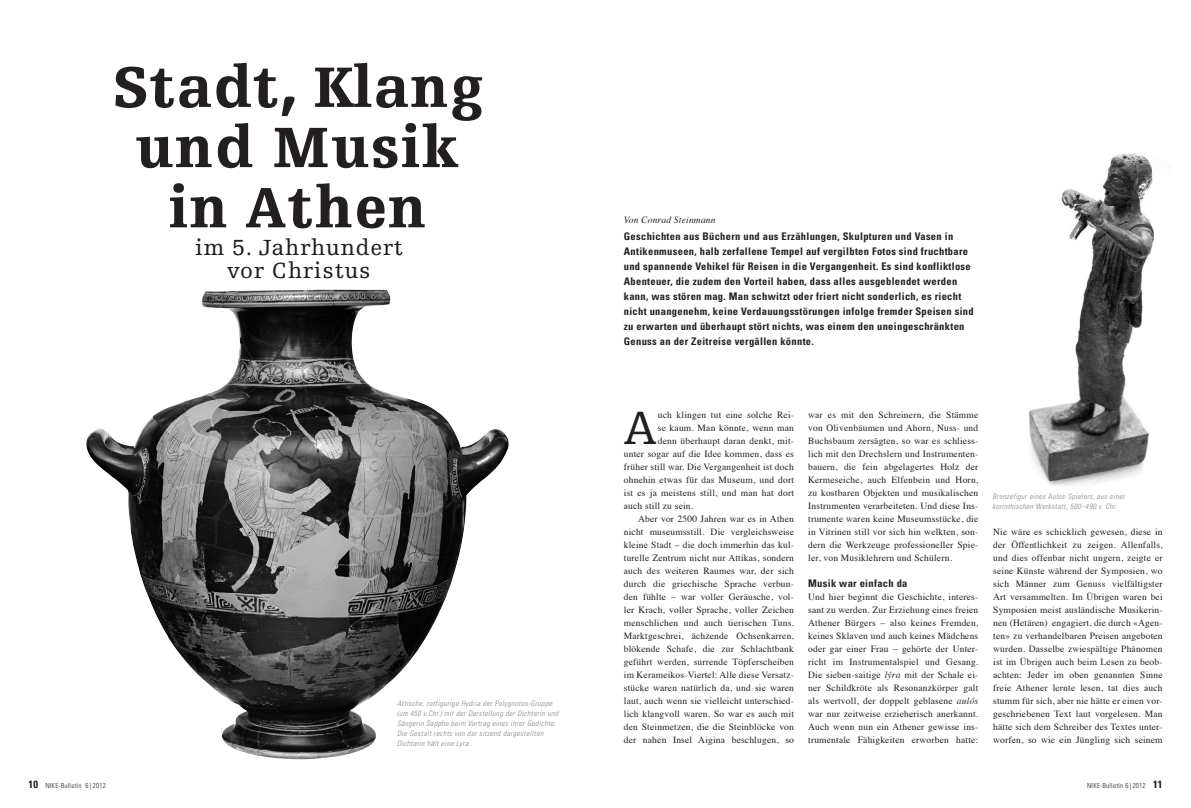
<style>
.page{position:relative;width:1191px;height:808px;background:#fff}
.page>*{position:absolute;margin:0;border:0;box-sizing:border-box;transform-origin:0 0}
.t1{font:900 60.2px/60.2px "Egyptienne FLT";letter-spacing:.03em;color:#231f20;text-align:center;scale:.95 1}
.t2{font:49.4px "Egyptienne FLT";color:#231f20}
.t3{font:23.2px/23.2px "Egyptienne FLT";letter-spacing:.03em;color:#231f20;text-align:center}
.t4{font:700 condensed 10.5px/15px "Univers";letter-spacing:.03em;color:#231f20}
.t5{font:9.5px/13px "Times";letter-spacing:.02em;color:#231f20;text-align:justify}
.t6{font:italic 9.5px "Times";letter-spacing:.02em;color:#231f20}
.t7{font:italic 300 condensed 7.5px/10px "Univers";letter-spacing:.05em;color:#808285}
.t8{font:300 condensed 7px "Univers";letter-spacing:.03em;color:#231f20}
.s1{font-style:italic}
.s2{font-weight:700;font-size:10.5px}
</style>
<div class="page">
<img style="left:86px;top:289px;width:423px;height:470px">
<img style="left:1029px;top:153px;width:125px;height:333px">
<h1 class="t1" style="left:113px;top:58px;width:390px">Stadt, Klang und Musik in Athen</h1>
<h3 class="t3" style="left:195px;top:236px;width:209px">im 5. Jahrhundert vor Christus</h3>
<p class="t7" style="left:397px;top:698px;width:163px">Attische, rotfigurige Hydria der Polygnotos-Gruppe (um 450 v.Chr.) mit der Darstellung der Dichterin und Sängerin Sappho beim Vortrag eines ihrer Gedichte.<br>Die Gestalt rechts von der sitzend dargestellten Dichterin hält eine Lyra.</p>
<p class="t6" style="left:624px;top:212px;width:93px">Von Conrad Steinmann</p>
<p class="t4" style="left:624px;top:229px;width:351px">Geschichten aus Büchern und aus Erzählungen, Skulpturen und Vasen in Antikenmuseen, halb zerfallene Tempel auf vergilbten Fotos sind fruchtbare und spannende Vehikel für Reisen in die Vergangenheit. Es sind konfliktlose Abenteuer, die zudem den Vorteil haben, dass alles ausgeblendet werden kann, was stören mag. Man schwitzt oder friert nicht sonderlich, es riecht nicht unangenehm, keine Verdauungsstörungen infolge fremder Speisen sind zu erwarten und überhaupt stört nichts, was einem den uneingeschränkten Genuss an der Zeitreise vergällen könnte.</p>
<h2 class="t2" style="left:624px;top:401px;width:34px">A</h2>
<p class="t5" style="left:658px;top:408px;width:138px">uch klingen tut eine solche Rei-</p>
<p class="t5" style="left:658px;top:421px;width:138px">se kaum. Man könnte, wenn man</p>
<p class="t5" style="left:658px;top:434px;width:138px">denn überhaupt daran denkt, mit-</p>
<p class="t5" style="left:624px;top:447px;width:172px">unter sogar auf die Idee kommen, dass es</p>
<p class="t5" style="left:624px;top:460px;width:172px">früher still war. Die Vergangenheit ist doch</p>
<p class="t5" style="left:624px;top:473px;width:172px">ohnehin etwas für das Museum, und dort</p>
<p class="t5" style="left:624px;top:486px;width:172px">ist es ja meistens still, und man hat dort</p>
<p class="t5" style="left:624px;top:499px;width:71px">auch still zu sein.</p>
<p class="t5" style="left:638px;top:512px;width:157px">Aber vor 2500 Jahren war es in Athen</p>
<p class="t5" style="left:624px;top:525px;width:172px">nicht museumsstill. Die vergleichsweise</p>
<p class="t5" style="left:624px;top:538px;width:172px">kleine Stadt – die doch immerhin das kul-</p>
<p class="t5" style="left:624px;top:551px;width:172px">turelle Zentrum nicht nur Attikas, sondern</p>
<p class="t5" style="left:624px;top:564px;width:172px">auch des weiteren Raumes war, der sich</p>
<p class="t5" style="left:624px;top:577px;width:172px">durch die griechische Sprache verbun-</p>
<p class="t5" style="left:624px;top:590px;width:172px">den fühlte – war voller Geräusche, vol-</p>
<p class="t5" style="left:624px;top:603px;width:172px">ler Krach, voller Sprache, voller Zeichen</p>
<p class="t5" style="left:624px;top:616px;width:172px">menschlichen und auch tierischen Tuns.</p>
<p class="t5" style="left:624px;top:629px;width:172px">Marktgeschrei, ächzende Ochsenkarren,</p>
<p class="t5" style="left:624px;top:642px;width:172px">blökende Schafe, die zur Schlachtbank</p>
<p class="t5" style="left:624px;top:655px;width:172px">geführt werden, surrende Töpferscheiben</p>
<p class="t5" style="left:624px;top:668px;width:172px">im Kerameikos-Viertel: Alle diese Versatz-</p>
<p class="t5" style="left:624px;top:681px;width:172px">stücke waren natürlich da, und sie waren</p>
<p class="t5" style="left:624px;top:694px;width:172px">laut, auch wenn sie vielleicht unterschied-</p>
<p class="t5" style="left:624px;top:707px;width:172px">lich klangvoll waren. So war es auch mit</p>
<p class="t5" style="left:624px;top:720px;width:172px">den Steinmetzen, die die Steinblöcke von</p>
<p class="t5" style="left:624px;top:733px;width:172px">der nahen Insel Aigina beschlugen, so</p>
<p class="t5" style="left:808px;top:408px;width:172px">war es mit den Schreinern, die Stämme von Olivenbäumen und Ahorn, Nuss- und Buchsbaum zersägten, so war es schliess&shy;lich mit den Drechslern und Instrumenten&shy;bauern, die fein abgelagertes Holz der Kermeseiche, auch Elfenbein und Horn, zu kostbaren Objekten und musikalischen Instrumenten verarbeiteten. Und diese Ins&shy;trumente waren keine Museumsstücke, die in Vitrinen still vor sich hin welkten, son&shy;dern die Werkzeuge professioneller Spie&shy;ler, von Musiklehrern und Schülern.</p>
<p class="t4" style="left:808px;top:576px;width:101px">Musik war einfach da</p>
<p class="t5" style="left:808px;top:590px;width:172px">Und hier beginnt die Geschichte, interes&shy;sant zu werden. Zur Erziehung eines freien Athener Bürgers – also keines Fremden, keines Sklaven und auch keines Mädchens oder gar einer Frau – gehörte der Unter&shy;richt im Instrumentalspiel und Gesang.<br>Die sieben-saitige <span class="s1">lýra</span> mit der Schale ei&shy;ner Schildkröte als Resonanzkörper galt als wertvoll, der doppelt geblasene <span class="s1">aulós </span>war nur zeitweise erzieherisch anerkannt.<br>Auch wenn nun ein Athener gewisse ins&shy;trumentale Fähigkeiten erworben hatte:</p>
<p class="t7" style="left:992px;top:492px;width:134px">Bronzefigur eines Aulos-Spielers, aus einer korinthischen Werkstatt, 500–490 v. Chr.</p>
<p class="t5" style="left:993px;top:525px;width:171px">Nie wäre es schicklich gewesen, diese in der Öffentlichkeit zu zeigen. Allenfalls, und dies offenbar nicht ungern, zeigte er seine Künste während der Symposien, wo sich Männer zum Genuss vielfältigster Art versammelten. Im Übrigen waren bei Symposien meist ausländische Musikerin&shy;nen (Hetären) engagiert, die durch «Agen&shy;ten» zu verhandelbaren Preisen angeboten wurden. Dasselbe zwiespältige Phänomen ist im Übrigen auch beim Lesen zu beob&shy;achten: Jeder im oben genannten Sinne freie Athener lernte lesen, tat dies auch stumm für sich, aber nie hätte er einen vor&shy;geschriebenen Text laut vorgelesen. Man hätte sich dem Schreiber des Textes unter&shy;worfen, so wie ein Jüngling sich seinem</p>
<p class="t8" style="left:28px;top:781px;width:79px"><span class="s2">10</span> NIKE-Bulletin 6 | 2012</p>
<p class="t8" style="left:1087px;top:781px;width:77px">NIKE-Bulletin 6 | 2012 <span class="s2">11</span></p>
</div>
